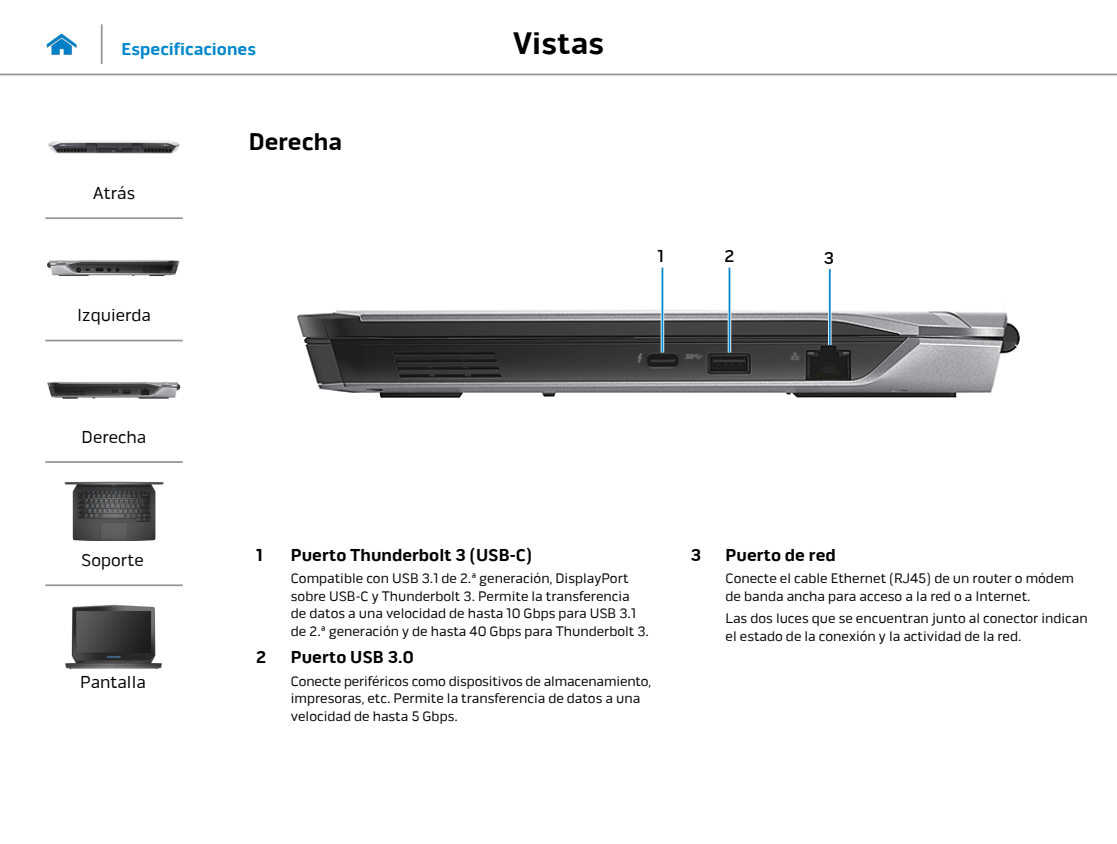
<style>
.page{position:relative;width:1117px;height:844px;background:#fff}
.page>*{position:absolute;margin:0;border:0;box-sizing:border-box;transform-origin:0 0}
.t1{font:700 31.5px "Pill Alt 600 mg";letter-spacing:.01em;color:#000}
.Head2{font:700 24.5px "Pill Alt 600 mg";color:#000}
.Callout_Head{font:700 17.5px "Pill Alt 600 mg";color:#000}
.t2{font:17.5px "Pill Alt 600 mg";color:#000}
.t3{font:700 17.5px "Pill Alt 600 mg";color:#0087cc}
.Callout-L{font:500 17.5px "Pill Alt 600 mg";color:#000}
.Callout_description{font:14px/17.5px "Pill Alt 600 mg";color:#000}
</style>
<div class="page">
<hr style="left:0;top:74px;width:1116px;height:1px;background:#939598">
<img style="left:46px;top:33px;width:31px;height:22px">
<img style="left:297px;top:310px;width:723px;height:88px">
<svg style="left:827px;top:269px;width:4px;height:76px"></svg>
<hr style="left:828px;top:269px;width:2px;height:76px;background:#0087cc">
<svg style="left:660px;top:267px;width:4px;height:85px"></svg>
<hr style="left:661px;top:267px;width:2px;height:85px;background:#0087cc">
<svg style="left:727px;top:267px;width:4px;height:85px"></svg>
<hr style="left:728px;top:267px;width:2px;height:85px;background:#0087cc">
<hr style="left:101px;top:24px;width:2px;height:40px;background:#939598">
<img style="left:48px;top:141px;width:132px;height:13px">
<img style="left:47px;top:260px;width:133px;height:16px">
<img style="left:47px;top:381px;width:134px;height:18px">
<img style="left:64px;top:481px;width:100px;height:59px">
<img style="left:65px;top:604px;width:97px;height:66px">
<hr style="left:45px;top:217px;width:138px;height:2px;background:#939598">
<hr style="left:45px;top:339px;width:138px;height:2px;background:#939598">
<hr style="left:45px;top:461px;width:138px;height:2px;background:#939598">
<hr style="left:45px;top:584px;width:138px;height:2px;background:#939598">
<p class="t3" style="left:122px;top:38px;width:136px">Especificaciones</p>
<h1 class="t1" style="left:512px;top:25px;width:93px">Vistas</h1>
<p class="t2" style="left:93px;top:182px;width:44px">Atrás</p>
<p class="t2" style="left:77px;top:305px;width:75px">Izquierda</p>
<p class="t2" style="left:82px;top:427px;width:66px">Derecha</p>
<p class="t2" style="left:81px;top:549px;width:64px">Soporte</p>
<p class="t2" style="left:80px;top:672px;width:67px">Pantalla</p>
<p class="Head2" style="left:249px;top:127px;width:95px">Derecha</p>
<p class="Callout-L" style="left:657px;top:246px;width:8px">1</p>
<p class="Callout-L" style="left:724px;top:246px;width:11px">2</p>
<p class="Callout-L" style="left:823px;top:247px;width:12px">3</p>
<p class="Callout_Head" style="left:256px;top:544px;width:8px">1</p>
<p class="Callout_Head" style="left:291px;top:544px;width:243px">Puerto Thunderbolt 3 (USB-C)</p>
<p class="Callout_description" style="left:291px;top:569px;width:359px">Compatible con USB 3.1 de 2.ª generación, DisplayPort sobre USB-C y Thunderbolt 3. Permite la transferencia<br>de datos a una velocidad de hasta 10 Gbps para USB 3.1 de 2.ª generación y de hasta 40 Gbps para Thunderbolt 3.</p>
<p class="Callout_Head" style="left:256px;top:647px;width:11px">2</p>
<p class="Callout_Head" style="left:291px;top:647px;width:124px">Puerto USB 3.0</p>
<p class="Callout_description" style="left:291px;top:672px;width:362px">Conecte periféricos como dispositivos de almacenamiento, impresoras, etc. Permite la transferencia de datos a una velocidad de hasta 5 Gbps.</p>
<p class="Callout_Head" style="left:690px;top:544px;width:12px">3</p>
<p class="Callout_Head" style="left:725px;top:544px;width:112px">Puerto de red</p>
<p class="Callout_description" style="left:725px;top:569px;width:350px">Conecte el cable Ethernet (RJ45) de un router o módem de banda ancha para acceso a la red o a Internet.</p>
<p class="Callout_description" style="left:725px;top:609px;width:363px">Las dos luces que se encuentran junto al conector indican el estado de la conexión y la actividad de la red.</p>
</div>
